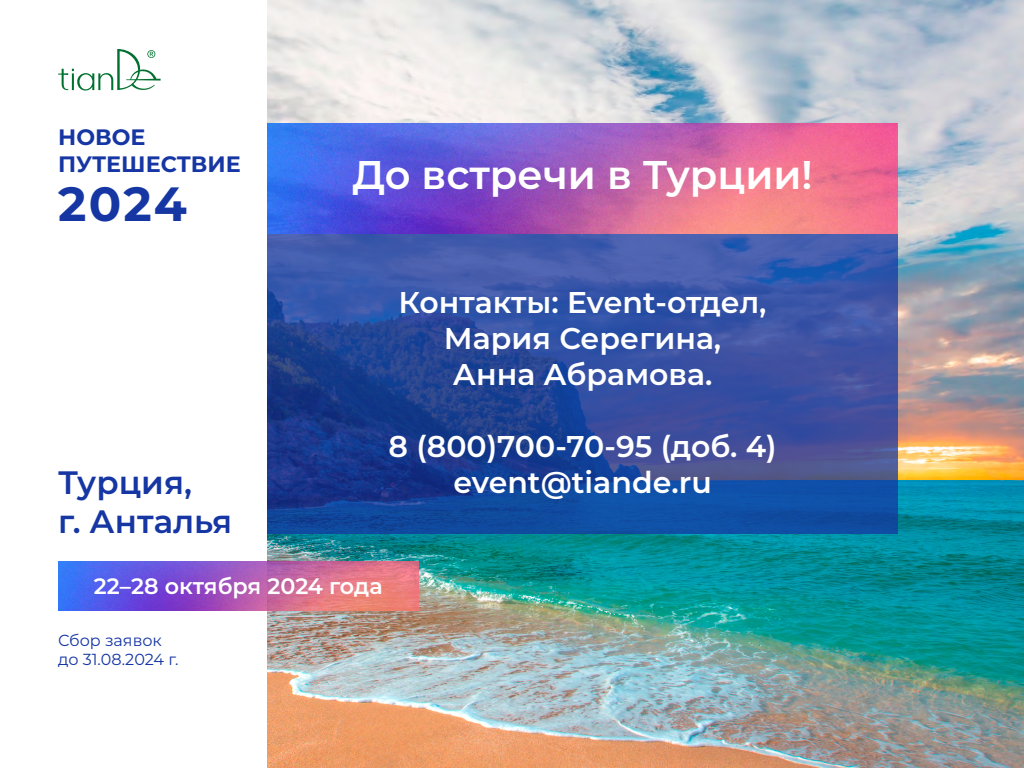
<style>
.page{position:relative;width:1024px;height:768px;background:#fff}
.page>*{position:absolute;margin:0;border:0;box-sizing:border-box;transform-origin:0 0}
.t1{font:700 48px "Montserrat";color:#1536a3}
.t2{font:600 40px "Montserrat";color:#fff}
.t3{font:600 32.4px/38.9px "Montserrat";color:#1536a3}
.t4{font:600 30px/36px "Montserrat";color:#fff;text-align:center}
.t5{font:600 22.3px "Montserrat";letter-spacing:-.005em;color:#fff}
.t6{font:700 22.3px/26.7px "Montserrat";color:#1536a3}
.t7{font:16px/19.2px "Montserrat";color:#1536a3}
</style>
<div class="page">
<img style="left:267px;top:0;width:757px;height:768px">
<img style="left:267px;top:124px;width:631px;height:110px">
<svg style="left:58px;top:49px;width:103px;height:42px"></svg>
<img style="left:58px;top:562px;width:360px;height:48px">
<svg style="left:267px;top:234px;width:631px;height:299px;background:#2c4c9e"></svg>
<p class="t6" style="left:58px;top:123px;width:184px">НОВОЕ<br>ПУТЕШЕСТВИЕ</p>
<h1 class="t1" style="left:58px;top:169px;width:130px">2024</h1>
<p class="t3" style="left:58px;top:462px;width:175px">Турция,<br>г. Анталья</p>
<h2 class="t2" style="left:353px;top:146px;width:462px">До встречи в Турции!</h2>
<p class="t4" style="left:399px;top:283px;width:370px">Контакты: Event-отдел,<br>Мария Серегина,<br>Анна Абрамова.</p>
<p class="t4" style="left:389px;top:427px;width:390px">8 (800)700-70-95 (доб. 4) event@tiande.ru</p>
<p class="t5" style="left:94px;top:571px;width:290px">22–28 октября 2024 года</p>
<p class="t7" style="left:58px;top:630px;width:122px">Сбор заявок до 31.08.2024 г.</p>
</div>
